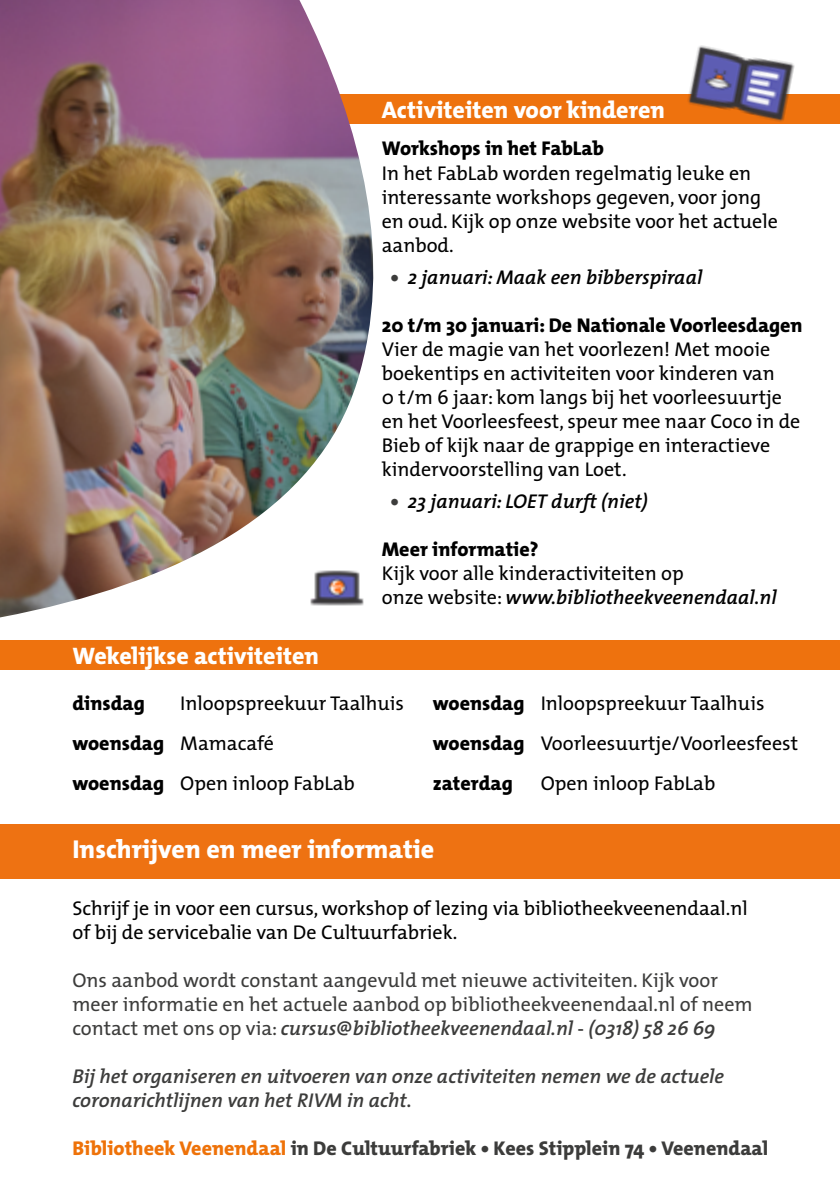
<style>
.page{position:relative;width:840px;height:1191px;background:#fff}
.page>*{position:absolute;margin:0;border:0;box-sizing:border-box;transform-origin:0 0}
.t1{font:800 26px "The Mix";color:#fff}
.t2{font:800 24px "The Mix";color:#fff}
.t3{font:20px/24px "The Mix";color:#000}
.t4{font:20px/24px "The Mix";color:#3c3c3b}
.t5{font:800 20px "The Mix";color:#000}
.t6{font:italic 600 20px/24px "The Mix";color:#3c3c3b}
.t7{font:800 20px "The Mix";color:#3c3c3b}
.t8{font:italic 600 20px "The Mix";color:#000}
.s1{font-weight:800;font-style:normal;color:#3c3c3b}
.s2{font-weight:600;font-style:italic}
.s3{color:#ee7209}
</style>
<div class="page">
<div style="left:0;top:94px;width:839px;height:30px;background:#ee720e"></div>
<img style="left:0;top:0;width:374px;height:617px">
<div style="left:0;top:824px;width:839px;height:55px;background:#ee7212"></div>
<div style="left:0;top:640px;width:839px;height:30px;background:#ee720e"></div>
<img style="left:687px;top:45px;width:108px;height:77px">
<img style="left:288px;top:538px;width:86px;height:79px">
<p class="t2" style="left:381px;top:94px;width:285px">Activiteiten voor kinderen</p>
<p class="t2" style="left:72px;top:640px;width:248px">Wekelijkse activiteiten</p>
<p class="t5" style="left:381px;top:136px;width:224px">Workshops in het FabLab</p>
<p class="t3" style="left:381px;top:161px;width:397px">In het FabLab worden regelmatig leuke en interessante workshops gegeven, voor jong en oud. Kijk op onze website voor het actuele aanbod.</p>
<p class="t8" style="left:390px;top:264px;width:313px"><span class="s1">•</span> 2 januari: Maak een bibberspiraal</p>
<p class="t5" style="left:381px;top:312px;width:422px">20 t/m 30 januari: De Nationale Voorleesdagen</p>
<p class="t3" style="left:381px;top:337px;width:420px">Vier de magie van het voorlezen! Met mooie boekentips en activiteiten voor kinderen van<br>0 t/m 6 jaar: kom langs bij het voorleesuurtje en het Voorleesfeest, speur mee naar Coco in de Bieb of kijk naar de grappige en interactieve kindervoorstelling van Loet.</p>
<p class="t8" style="left:390px;top:488px;width:258px"><span class="s1">•</span> 23 januari: LOET durft (niet)</p>
<p class="t5" style="left:381px;top:536px;width:158px">Meer informatie?</p>
<p class="t3" style="left:381px;top:561px;width:396px">Kijk voor alle kinderactiviteiten op<br>onze website: <span class="s2">www.bibliotheekveenendaal.nl</span></p>
<p class="t5" style="left:72px;top:690px;width:74px">dinsdag</p>
<p class="t5" style="left:432px;top:690px;width:93px">woensdag</p>
<p class="t5" style="left:72px;top:730px;width:93px">woensdag</p>
<p class="t5" style="left:432px;top:730px;width:93px">woensdag</p>
<p class="t5" style="left:72px;top:770px;width:93px">woensdag</p>
<p class="t5" style="left:432px;top:770px;width:81px">zaterdag</p>
<p class="t3" style="left:180px;top:691px;width:225px">Inloopspreekuur Taalhuis</p>
<p class="t3" style="left:540px;top:691px;width:225px">Inloopspreekuur Taalhuis</p>
<p class="t3" style="left:180px;top:731px;width:95px">Mamacafé</p>
<p class="t3" style="left:540px;top:731px;width:259px">Voorleesuurtje/Voorleesfeest</p>
<p class="t3" style="left:180px;top:771px;width:176px">Open inloop FabLab</p>
<p class="t3" style="left:540px;top:771px;width:176px">Open inloop FabLab</p>
<h1 class="t1" style="left:72px;top:833px;width:363px">Inschrijven en meer informatie</h1>
<p class="t3" style="left:72px;top:896px;width:676px">Schrijf je in voor een cursus, workshop of lezing via bibliotheekveenendaal.nl of bij de servicebalie van De Cultuurfabriek.</p>
<p class="t4" style="left:72px;top:968px;width:681px">Ons aanbod wordt constant aangevuld met nieuwe activiteiten. Kijk voor meer informatie en het actuele aanbod op bibliotheekveenendaal.nl of neem contact met ons op via: <span class="s2">cursus@bibliotheekveenendaal.nl - (0318) 58 26 69</span></p>
<p class="t6" style="left:72px;top:1064px;width:652px">Bij het organiseren en uitvoeren van onze activiteiten nemen we de actuele coronarichtlijnen van het RIVM in acht.</p>
<p class="t7" style="left:72px;top:1135px;width:697px"><span class="s3">Bibliotheek Veenendaal</span> in De Cultuurfabriek • Kees Stipplein 74 • Veenendaal</p>
</div>
